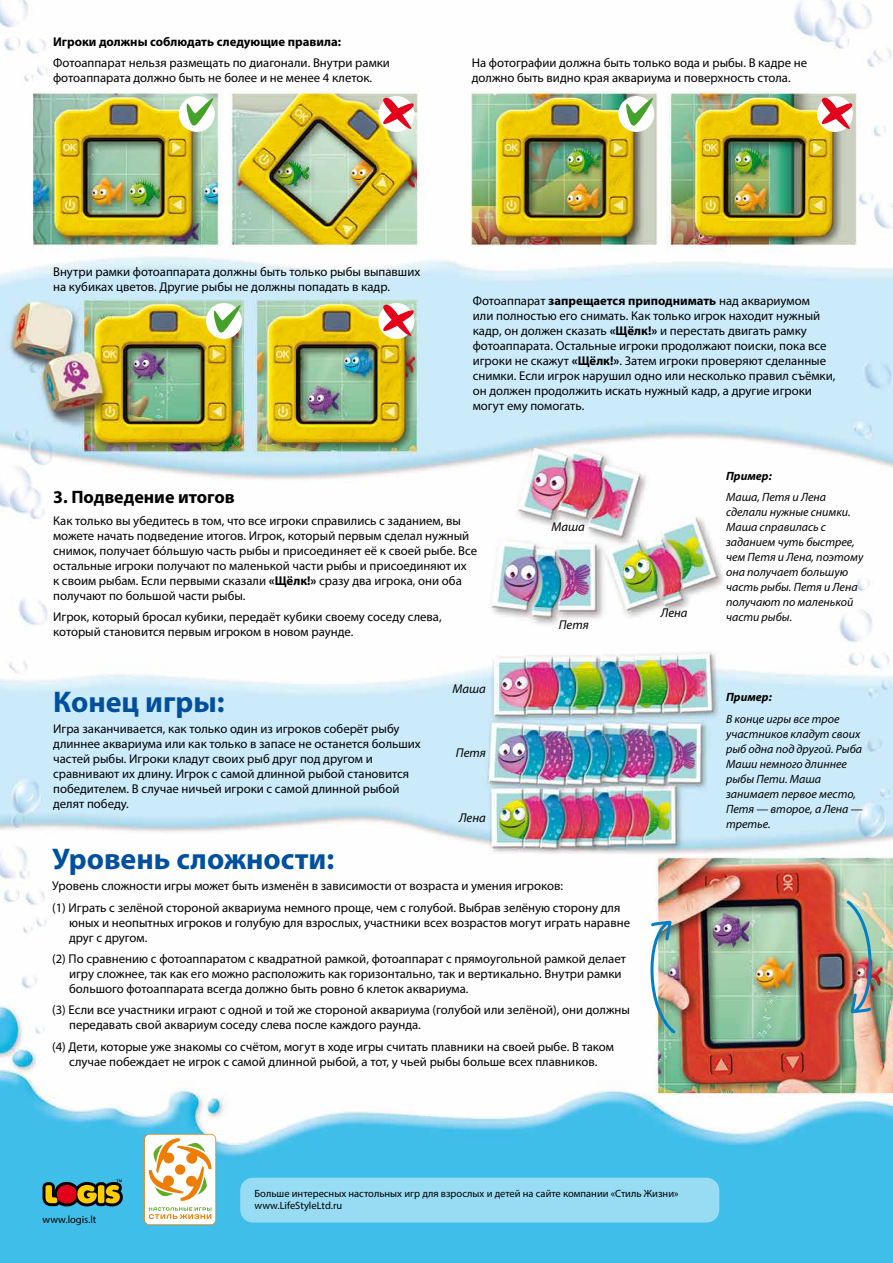
<style>
.page{position:relative;width:893px;height:1263px;background:#fff}
.page>*{position:absolute;margin:0;border:0;box-sizing:border-box;transform-origin:0 0}
.t1{font:700 30px "Myriad Pro";color:#00509d}
.t2{font:700 18px "Myriad Pro";color:#000}
.t3{font:12.75px/15px "Myriad Pro";color:#000}
.t4{font:700 12.75px "Myriad Pro";color:#000}
.t5{font:italic 12.75px "Myriad Pro";color:#000}
.t6{font:italic 12px/15px "Myriad Pro";color:#000}
.t7{font:italic 700 12px "Myriad Pro";color:#000}
.t8{font:10.5px/12.6px "Myriad Pro";color:#000}
.s1{font-weight:700}
</style>
<div class="page">
<img style="left:0;top:0;width:893px;height:1263px">
<div style="left:179px;top:96px;width:36px;height:36px;background:#fff;border-radius:50%"></div>
<svg style="left:186px;top:96px;width:28px;height:31px"></svg>
<div style="left:206px;top:303px;width:36px;height:36px;background:#fff;border-radius:50%"></div>
<svg style="left:213px;top:303px;width:28px;height:31px"></svg>
<div style="left:618px;top:96px;width:36px;height:36px;background:#fff;border-radius:50%"></div>
<svg style="left:625px;top:96px;width:28px;height:31px"></svg>
<svg style="left:378px;top:96px;width:36px;height:36px"></svg>
<svg style="left:382px;top:93px;width:32px;height:37px"></svg>
<svg style="left:378px;top:303px;width:36px;height:36px"></svg>
<svg style="left:382px;top:300px;width:32px;height:37px"></svg>
<div style="left:817px;top:96px;width:36px;height:36px;background:#fff;border-radius:50%"></div>
<svg style="left:820px;top:93px;width:33px;height:37px"></svg>
<img style="left:844px;top:898px;width:32px;height:117px">
<img style="left:646px;top:919px;width:32px;height:117px">
<div style="left:240px;top:1178px;width:479px;height:44px;background:#98dcf3;border-radius:13px"></div>
<svg style="left:43px;top:1179px;width:80px;height:27px;background:#7a642f"></svg>
<svg style="left:144px;top:1134px;width:72px;height:91px"></svg>
<p class="t4" style="left:53px;top:33px;width:290px">Игроки должны соблюдать следующие правила:</p>
<p class="t3" style="left:53px;top:55px;width:338px">Фотоаппарат нельзя размещать по диагонали. Внутри рамки фотоаппарата должно быть не более и не менее 4 клеток.</p>
<p class="t3" style="left:472px;top:55px;width:337px">На фотографии должна быть только вода и рыбы. В кадре не должно быть видно края аквариума и поверхность стола.</p>
<p class="t3" style="left:53px;top:264px;width:369px">Внутри рамки фотоаппарата должны быть только рыбы выпавших на кубиках цветов. Другие рыбы не должны попадать в кадр.</p>
<p class="t3" style="left:473px;top:293px;width:364px">Фотоаппарат <span class="s1">запрещается приподнимать</span> над аквариумом<br>или полностью его снимать. Как только игрок находит нужный кадр, он должен сказать <span class="s1">«Щёлк!»</span> и перестать двигать рамку фотоаппарата. Остальные игроки продолжают поиски, пока все игроки не скажут <span class="s1">«Щёлк!»</span>. Затем игроки проверяют сделанные снимки. Если игрок нарушил одно или несколько правил съёмки, он должен продолжить искать нужный кадр, а другие игроки могут ему помогать.</p>
<h2 class="t2" style="left:53px;top:486px;width:183px">3. Подведение итогов</h2>
<p class="t3" style="left:53px;top:513px;width:425px">Как только вы убедитесь в том, что все игроки справились с заданием, вы можете начать подведение итогов. Игрок, который первым сделал нужный снимок, получает бóльшую часть рыбы и присоединяет её к своей рыбе. Все остальные игроки получают по маленькой части рыбы и присоединяют их<br>к своим рыбам. Если первыми сказали <span class="s1">«Щёлк!»</span> сразу два игрока, они оба получают по большой части рыбы.</p>
<p class="t3" style="left:53px;top:609px;width:390px">Игрок, который бросал кубики, передаёт кубики своему соседу слева, который становится первым игроком в новом раунде.</p>
<h1 class="t1" style="left:53px;top:682px;width:173px">Конец игры:</h1>
<p class="t3" style="left:53px;top:721px;width:369px">Игра заканчивается, как только один из игроков соберёт рыбу длиннее аквариума или как только в запасе не останется больших частей рыбы. Игроки кладут своих рыб друг под другом и сравнивают их длину. Игрок с самой длинной рыбой становится победителем. В случае ничьей игроки с самой длинной рыбой делят победу.</p>
<p class="t5" style="left:452px;top:681px;width:35px">Маша</p>
<p class="t5" style="left:456px;top:745px;width:31px">Петя</p>
<p class="t5" style="left:459px;top:809px;width:28px">Лена</p>
<p class="t5" style="left:552px;top:518px;width:35px">Маша</p>
<p class="t5" style="left:559px;top:617px;width:31px">Петя</p>
<h1 class="t1" style="left:52px;top:839px;width:284px">Уровень сложности:</h1>
<p class="t3" style="left:52px;top:875px;width:570px;line-height:21.5px">Уровень сложности игры может быть изменён в зависимости от возраста и умения игроков:<br>(1) Играть с зелёной стороной аквариума немного проще, чем с голубой. Выбрав зелёную сторону для</p>
<p class="t3" style="left:69px;top:914px;width:562px">юных и неопытных игроков и голубую для взрослых, участники всех возрастов могут играть наравне друг с другом.</p>
<p class="t3" style="left:69px;top:951px;width:558px;text-indent:-17px">(2) По сравнению с фотоаппаратом с квадратной рамкой, фотоаппарат с прямоугольной рамкой делает игру сложнее, так как его можно расположить как горизонтально, так и вертикально. Внутри рамки большого фотоаппарата всегда должно быть ровно 6 клеток аквариума.</p>
<p class="t3" style="left:69px;top:1002px;width:562px;text-indent:-17px">(3) Если все участники играют с одной и той же стороной аквариума (голубой или зелёной), они должны передавать свой аквариум соседу слева после каждого раунда.</p>
<p class="t3" style="left:52px;top:1039px;width:563px;text-align:center">(4) Дети, которые уже знакомы со счётом, могут в ходе игры считать плавники на своей рыбе. В таком случае побеждает не игрок с самой длинной рыбой, а тот, у чьей рыбы больше всех плавников.</p>
<p class="t5" style="left:661px;top:604px;width:28px">Лена</p>
<p class="t7" style="left:726px;top:468px;width:47px">Пример:</p>
<p class="t6" style="left:726px;top:490px;width:139px">Маша, Петя и Лена сделали нужные снимки.<br>Маша справилась с заданием чуть быстрее, чем Петя и Лена, поэтому она получает большую часть рыбы. Петя и Лена получают по маленькой части рыбы.</p>
<p class="t7" style="left:726px;top:689px;width:47px">Пример:</p>
<p class="t6" style="left:726px;top:711px;width:138px">В конце игры все трое участников кладут своих рыб одна под другой. Рыба<br>Маши немного длиннее рыбы Пети. Маша занимает первое место,<br>Петя — второе, а Лена — третье.</p>
<p class="t8" style="left:43px;top:1213px;width:55px">www.logis.lt</p>
<p class="t8" style="left:254px;top:1186px;width:426px">Больше интересных настольных игр для взрослых и детей на сайте компании «Стиль Жизни» www.LifeStyleLtd.ru</p>
</div>
